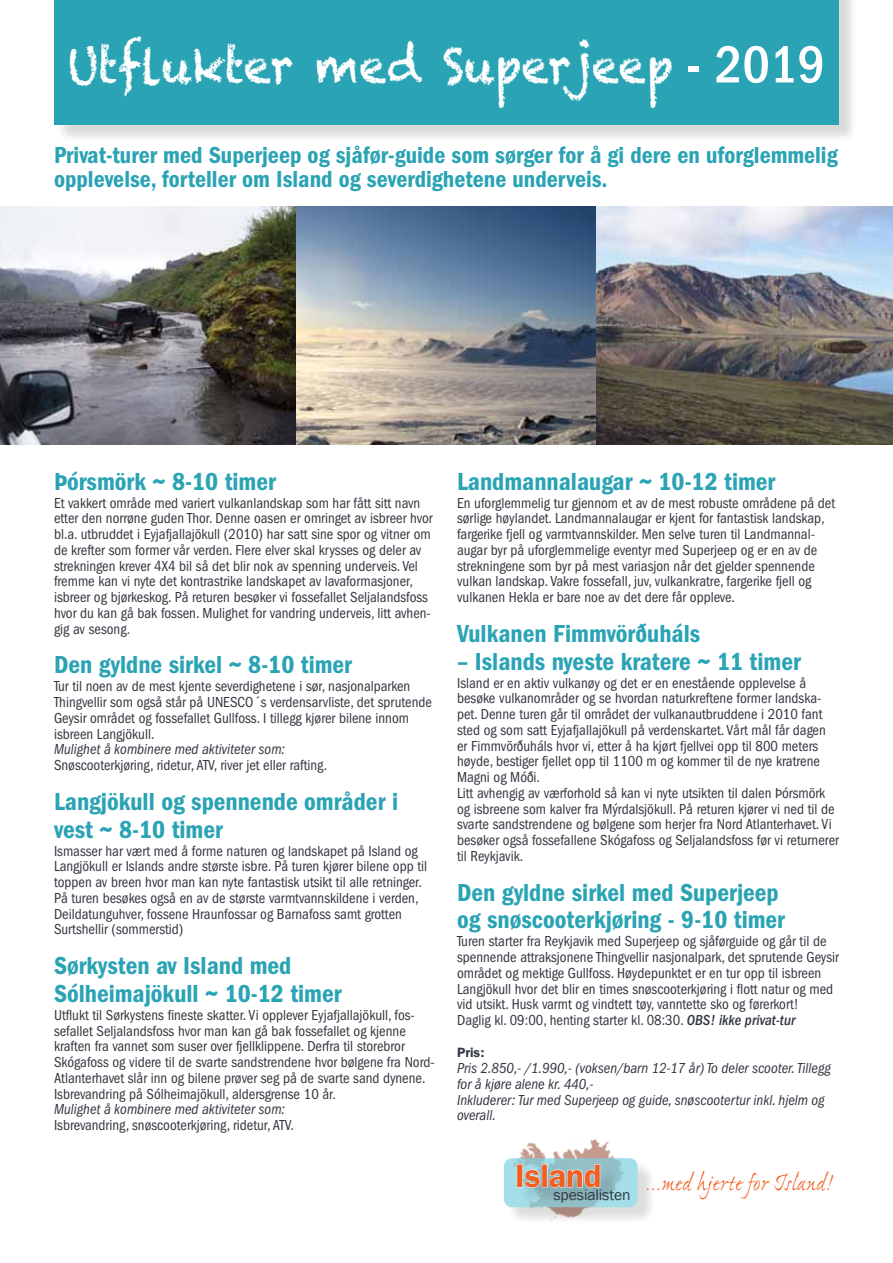
<style>
.page{position:relative;width:893px;height:1263px;background:#fff}
.page>*{position:absolute;margin:0;border:0;box-sizing:border-box;transform-origin:0 0}
.t1{font:48px "Chalkduster";color:#fff;scale:.9 1}
.t2{font:600 32.7px "Franklin Gothic";letter-spacing:-.005em;color:#f15f23}
.t3{font:600 condensed 25.5px/27.8px "Franklin Gothic";color:#2aa3b4}
.t4{font:25.35px "Ex Ponto MM 290";letter-spacing:-.005em;color:#f15f23}
.t5{font:600 condensed 24px/24px "Franklin Gothic";color:#2aa3b4}
.t6{font:condensed 15px/15.8px "Franklin Gothic";color:#32363f}
.t7{font:italic condensed 15px/15.8px "Franklin Gothic";color:#32363f}
.t8{font:600 13.5px "Franklin Gothic";color:#32363f}
.s1{font-family:"Franklin Gothic";font-weight:600;font-stretch:condensed;font-size:54px}
.s2{font-family:"Franklin Gothic";font-weight:500;font-stretch:condensed;font-size:54px}
.s3{font-weight:500;font-style:italic}
</style>
<div class="page">
<div style="left:56px;top:0;width:802px;height:143px;background:#000;opacity:.15"></div>
<div style="left:54px;top:0;width:785px;height:124px;background:#2aa3b4"></div>
<img style="left:0;top:207px;width:296px;height:238px">
<img style="left:503px;top:1139px;width:132px;height:65px">
<div style="left:506px;top:1160px;width:150px;height:66px;background:#000;opacity:.2"></div>
<svg style="left:504px;top:1158px;width:134px;height:49px;fill:#a4dee9"></svg>
<div style="left:519px;top:1167px;width:100px;height:39px;background:#000;opacity:.15"></div>
<div style="left:517px;top:1164px;width:6px;height:23px;border:1px solid #fff"></div>
<svg style="left:524px;top:1169px;width:16px;height:19px"></svg>
<div style="left:542px;top:1164px;width:5px;height:23px;border:1px solid #fff"></div>
<svg style="left:549px;top:1164px;width:51px;height:24px"></svg>
<img style="left:296px;top:207px;width:300px;height:238px">
<img style="left:596px;top:207px;width:297px;height:238px">
<h1 class="t1" style="left:68px;top:38px;width:843px">Utflukter med Superjeep <span class="s1">-</span> <span class="s2">2019</span></h1>
<h3 class="t5" style="left:54px;top:143px;width:785px">Privat-turer med Superjeep og sjåfør-guide som sørger for å gi dere en uforglemmelig opplevelse, forteller om Island og severdighetene underveis.</h3>
<h3 class="t3" style="left:54px;top:467px;width:223px">Þórsmörk ~ 8-10 timer</h3>
<p class="t6" style="left:54px;top:495px;width:380px">Et vakkert område med variert vulkanlandskap som har fått sitt navn etter den norrøne guden Thor. Denne oasen er omringet av isbreer hvor bl.a. utbruddet i Eyjafjallajökull (2010) har satt sine spor og vitner om de krefter som former vår verden. Flere elver skal krysses og deler av strekningen krever 4X4 bil så det blir nok av spenning underveis. Vel fremme kan vi nyte det kontrastrike landskapet av lavaformasjoner, isbreer og bjørkeskog. På returen besøker vi fossefallet Seljalandsfoss hvor du kan gå bak fossen. Mulighet for vandring underveis, litt avhen&shy;gig av sesong.</p>
<h3 class="t3" style="left:54px;top:651px;width:300px">Den gyldne sirkel ~ 8-10 timer</h3>
<p class="t6" style="left:54px;top:679px;width:379px">Tur til noen av de mest kjente severdighetene i sør, nasjonalparken Thingvellir som også står på UNESCO´s verdensarvliste, det sprutende Geysir området og fossefallet Gullfoss. I tillegg kjører bilene innom isbreen Langjökull.</p>
<p class="t7" style="left:54px;top:742px;width:233px">Mulighet å kombinere med aktiviteter som:</p>
<p class="t6" style="left:54px;top:757px;width:275px">Snøscooterkjøring, ridetur, ATV, river jet eller rafting.</p>
<h3 class="t3" style="left:54px;top:788px;width:346px">Langjökull og spennende områder i vest ~ 8-10 timer</h3>
<p class="t6" style="left:54px;top:843px;width:375px">Ismasser har vært med å forme naturen og landskapet på Island og Langjökull er Islands andre største isbre. På turen kjører bilene opp til toppen av breen hvor man kan nyte fantastisk utsikt til alle retninger.<br>På turen besøkes også en av de største varmtvannskildene i verden, Deildatunguhver, fossene Hraunfossar og Barnafoss samt grotten Surtshellir (sommerstid)</p>
<h3 class="t3" style="left:54px;top:952px;width:289px">Sørkysten av Island med<br>Sólheimajökull ~ 10-12 timer</h3>
<p class="t6" style="left:54px;top:1007px;width:382px">Utflukt til Sørkystens fineste skatter. Vi opplever Eyjafjallajökull, fos&shy;sefallet Seljalandsfoss hvor man kan gå bak fossefallet og kjenne kraften fra vannet som suser over fjellklippene. Derfra til storebror Skógafoss og videre til de svarte sandstrendene hvor bølgene fra Nord-Atlanterhavet slår inn og bilene prøver seg på de svarte sand dynene.<br>Isbrevandring på Sólheimajökull, aldersgrense 10 år.</p>
<p class="t7" style="left:54px;top:1102px;width:233px">Mulighet å kombinere med aktiviteter som:</p>
<p class="t6" style="left:54px;top:1117px;width:241px">Isbrevandring, snøscooterkjøring, ridetur, ATV.</p>
<h3 class="t3" style="left:457px;top:467px;width:320px">Landmannalaugar ~ 10-12 timer</h3>
<p class="t6" style="left:457px;top:495px;width:380px">En uforglemmelig tur gjennom et av de mest robuste områdene på det sørlige høylandet. Landmannalaugar er kjent for fantastisk landskap, fargerike fjell og varmtvannskilder. Men selve turen til Landmannal&shy;augar byr på uforglemmelige eventyr med Superjeep og er en av de strekningene som byr på mest variasjon når det gjelder spennende vulkan landskap. Vakre fossefall, juv, vulkankratre, fargerike fjell og vulkanen Hekla er bare noe av det dere får oppleve.</p>
<h3 class="t3" style="left:457px;top:620px;width:245px">Vulkanen Fimmvörðuháls</h3>
<h3 class="t3" style="left:457px;top:647px;width:345px">– Islands nyeste kratere ~ 11 timer</h3>
<p class="t6" style="left:457px;top:675px;width:383px">Island er en aktiv vulkanøy og det er en enestående opplevelse å besøke vulkanområder og se hvordan naturkreftene former landska&shy;pet. Denne turen går til området der vulkanautbruddene i 2010 fant sted og som satt Eyjafjallajökull på verdenskartet. Vårt mål får dagen er Fimmvörðuháls hvor vi, etter å ha kjørt fjellvei opp til 800 meters høyde, bestiger fjellet opp til 1100 m og kommer til de nye kratrene Magni og Móði.<br>Litt avhengig av værforhold så kan vi nyte utsikten til dalen Þórsmörk og isbreene som kalver fra Mýrdalsjökull. På returen kjører vi ned til de svarte sandstrendene og bølgene som herjer fra Nord Atlanterhavet. Vi besøker også fossefallene Skógafoss og Seljalandsfoss før vi returnerer til Reykjavik.</p>
<h3 class="t3" style="left:457px;top:878px;width:329px">Den gyldne sirkel med Superjeep og snøscooterkjøring - 9-10 timer</h3>
<p class="t6" style="left:457px;top:934px;width:383px">Turen starter fra Reykjavik med Superjeep og sjåførguide og går til de spennende attraksjonene Thingvellir nasjonalpark, det sprutende Geysir området og mektige Gullfoss. Høydepunktet er en tur opp til isbreen Langjökull hvor det blir en times snøscooterkjøring i flott natur og med vid utsikt. Husk varmt og vindtett tøy, vanntette sko og førerkort!<br>Daglig kl. 09:00, henting starter kl. 08:30. <span class="s3">OBS! ikke privat-tur</span></p>
<p class="t8" style="left:457px;top:1045px;width:29px">Pris:</p>
<p class="t7" style="left:457px;top:1060px;width:375px">Pris 2.850,- /1.990,- (voksen/barn 12-17 år) To deler scooter. Tillegg for å kjøre alene kr. 440,-<br>Inkluderer: Tur med Superjeep og guide, snøscootertur inkl. hjelm og overall.</p>
<h2 class="t2" style="left:515px;top:1156px;width:88px">Island</h2>
<h3 class="t4" style="left:553px;top:1170px;width:282px"><sub>spesialisten</sub> ...med hjerte for Island!</h3>
</div>
